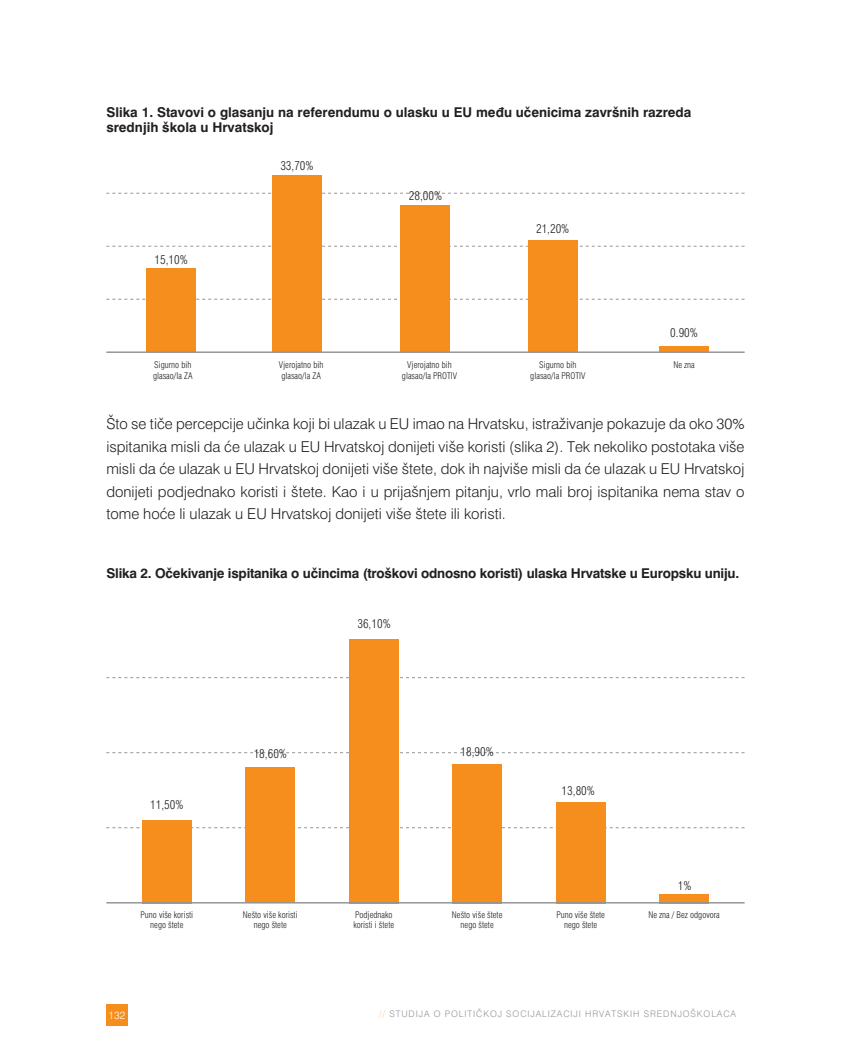
<style>
.page{position:relative;width:851px;height:1063px;background:#fff}
.page>*{position:absolute;margin:0;border:0;box-sizing:border-box;transform-origin:0 0}
.t1{font:15px/22.5px "HR Swiss 721 Light BT";color:#231f20;text-align:justify}
.t2{font:13.5px/15px "HR Swiss 721 Bold BT";color:#231f20}
.t3{font:12px "HR Swiss 721 Light Condensed BT";color:#231f20}
.t4{font:10.5px "HR Swiss 721 Light BT";color:#fff}
.t5{font:9px/10.5px "HR Swiss 721 Light Condensed BT";color:#231f20;text-align:center}
.t6{font:9px "HR Swiss 721 Light BT";letter-spacing:.1em;color:#939598}
.s1{color:#fcc287}
</style>
<div class="page">
<div style="left:106px;top:1004px;width:22px;height:21px;background:#f68e1e"></div>
<svg style="left:106px;top:299px;width:638px;height:1px"></svg>
<svg style="left:106px;top:193px;width:638px;height:1px"></svg>
<svg style="left:106px;top:246px;width:638px;height:1px"></svg>
<div style="left:146px;top:268px;width:50px;height:84px;background:#f68e1e"></div>
<div style="left:272px;top:176px;width:49px;height:176px;background:#f68e1e"></div>
<div style="left:401px;top:205px;width:49px;height:147px;background:#f68e1e"></div>
<div style="left:528px;top:240px;width:49px;height:112px;background:#f68e1e"></div>
<div style="left:659px;top:346px;width:49px;height:6px;background:#f68e1e"></div>
<hr style="left:106px;top:351px;width:638px;height:2px;background:#939598">
<svg style="left:106px;top:827px;width:638px;height:1px"></svg>
<svg style="left:106px;top:677px;width:638px;height:1px"></svg>
<svg style="left:106px;top:752px;width:638px;height:1px"></svg>
<div style="left:142px;top:820px;width:49px;height:83px;background:#f68e1e"></div>
<div style="left:245px;top:768px;width:50px;height:135px;background:#f68e1e"></div>
<div style="left:349px;top:639px;width:49px;height:264px;background:#f68e1e"></div>
<div style="left:452px;top:764px;width:50px;height:139px;background:#f68e1e"></div>
<div style="left:556px;top:802px;width:49px;height:101px;background:#f68e1e"></div>
<div style="left:659px;top:894px;width:49px;height:9px;background:#f68e1e"></div>
<hr style="left:106px;top:902px;width:638px;height:2px;background:#939598">
<p class="t2" style="left:106px;top:104px;width:586px">Slika 1. Stavovi o glasanju na referendumu o ulasku u EU među učenicima završnih razreda srednjih škola u Hrvatskoj</p>
<p class="t3" style="left:154px;top:252px;width:35px">15,10%</p>
<p class="t3" style="left:280px;top:159px;width:35px">33,70%</p>
<p class="t3" style="left:409px;top:188px;width:35px">28,00%</p>
<p class="t3" style="left:536px;top:222px;width:35px">21,20%</p>
<p class="t3" style="left:670px;top:326px;width:29px">0.90%</p>
<p class="t5" style="left:153px;top:360px;width:41px;text-align:left">Sigurno bih glasao/la ZA</p>
<p class="t5" style="left:530px;top:360px;width:57px">Sigurno bih glasao/la PROTIV</p>
<p class="t5" style="left:673px;top:360px;width:23px">Ne zna</p>
<p class="t5" style="left:279px;top:360px;width:46px;text-align:left">Vjerojatno bih glasao/la ZA</p>
<p class="t5" style="left:402px;top:360px;width:57px">Vjerojatno bih glasao/la PROTIV</p>
<p class="t1" style="left:106px;top:413px;width:639px">Što se tiče percepcije učinka koji bi ulazak u EU imao na Hrvatsku, istraživanje pokazuje da oko 30% ispitanika misli da će ulazak u EU Hrvatskoj donijeti više koristi (slika 2). Tek nekoliko postotaka više misli da će ulazak u EU Hrvatskoj donijeti više štete, dok ih najviše misli da će ulazak u EU Hrvatskoj donijeti podjednako koristi i štete. Kao i u prijašnjem pitanju, vrlo mali broj ispitanika nema stav o tome hoće li ulazak u EU Hrvatskoj donijeti više štete ili koristi.</p>
<p class="t2" style="left:106px;top:566px;width:634px">Slika 2. Očekivanje ispitanika o učincima (troškovi odnosno koristi) ulaska Hrvatske u Europsku uniju.</p>
<p class="t3" style="left:150px;top:798px;width:35px">11,50%</p>
<p class="t3" style="left:254px;top:747px;width:35px">18,60%</p>
<p class="t3" style="left:357px;top:616px;width:35px">36,10%</p>
<p class="t3" style="left:460px;top:745px;width:35px">18,90%</p>
<p class="t3" style="left:561px;top:783px;width:35px">13,80%</p>
<p class="t3" style="left:677px;top:878px;width:15px">1%</p>
<p class="t5" style="left:140px;top:909px;width:54px">Puno više koristi nego štete</p>
<p class="t5" style="left:556px;top:909px;width:50px">Puno više štete nego štete</p>
<p class="t5" style="left:243px;top:909px;width:56px">Nešto više koristi</p>
<p class="t5" style="left:648px;top:909px;width:73px">Ne zna / Bez odgovora</p>
<p class="t5" style="left:254px;top:920px;width:35px">nego štete</p>
<p class="t5" style="left:452px;top:909px;width:52px">Nešto više štete nego štete</p>
<p class="t5" style="left:353px;top:909px;width:42px;text-align:left">Podjednako koristi i štete</p>
<p class="t4" style="left:109px;top:1008px;width:18px">132</p>
<p class="t6" style="left:379px;top:1008px;width:358px"><span class="s1">//</span> STUDIJA O POLITIČKOJ SOCIJALIZACIJI HRVATSKIH SREDNJOŠKOLACA</p>
</div>
